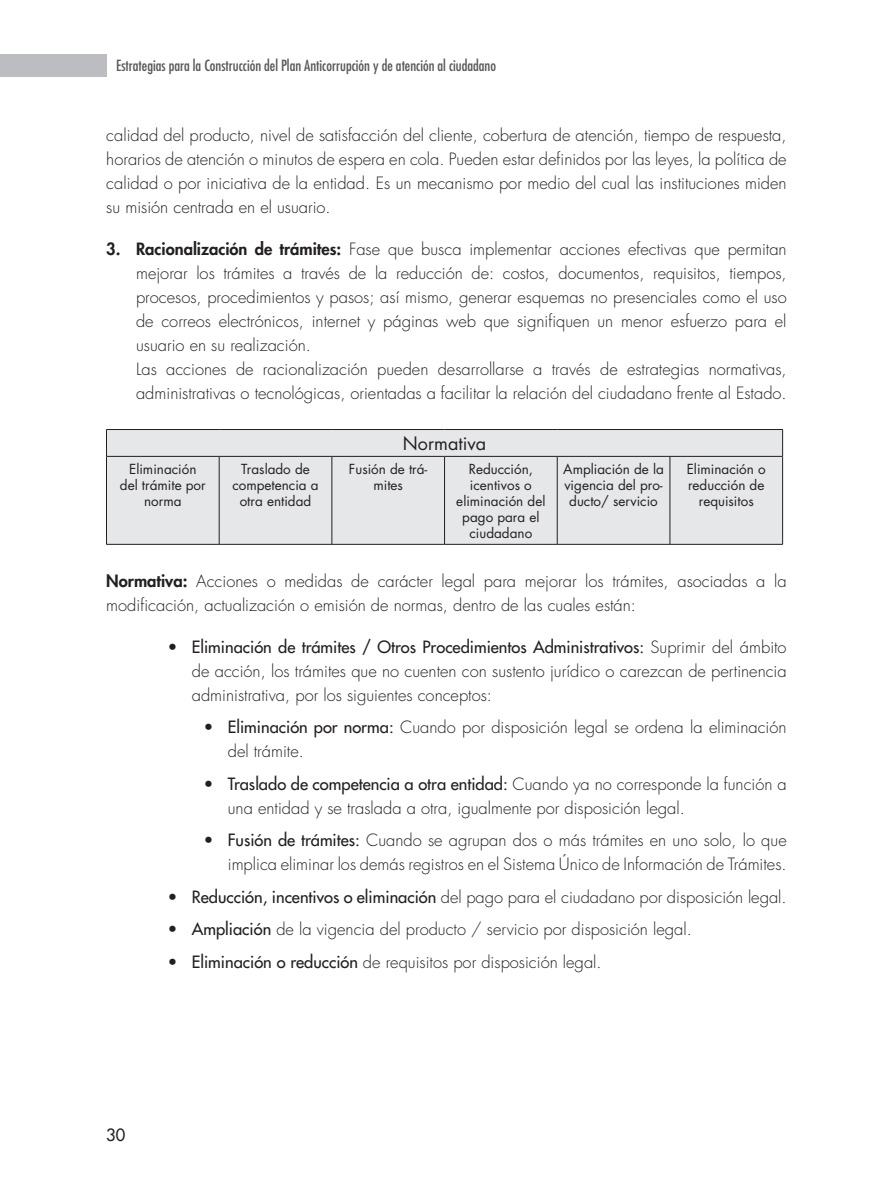
<style>
.page{position:relative;width:893px;height:1191px;background:#fff}
.page>*{position:absolute;margin:0;border:0;box-sizing:border-box;transform-origin:0 0}
.t1{font:18px "Futura Std";color:#231f20}
.t2{font:300 16.5px/24px "Futura Std";color:#231f20}
.t3{font:500 16.5px "Futura Std";color:#231f20}
.t4{font:condensed 15px "Futura Std";color:#57585a}
.t5{font:13.5px/16.2px "Futura Std";color:#231f20;text-align:center}
.s1{font-weight:800}
.s2{font-weight:500}
</style>
<div class="page">
<div style="left:0;top:54px;width:106px;height:23px;background:#bcbdc0"></div>
<div style="left:107px;top:430px;width:675px;height:114px;background:#e6e7e9"></div>
<hr style="left:106px;top:429px;width:113px;height:1px;background:#231f20">
<svg style="left:106px;top:430px;width:1px;height:26px"></svg>
<hr style="left:219px;top:429px;width:113px;height:1px;background:#231f20">
<hr style="left:332px;top:429px;width:113px;height:1px;background:#231f20">
<hr style="left:445px;top:429px;width:112px;height:1px;background:#231f20">
<hr style="left:557px;top:429px;width:113px;height:1px;background:#231f20">
<hr style="left:670px;top:429px;width:113px;height:1px;background:#231f20">
<svg style="left:782px;top:430px;width:1px;height:26px"></svg>
<hr style="left:106px;top:456px;width:113px;height:1px;background:#231f20">
<hr style="left:106px;top:456px;width:1px;height:88px;background:#231f20">
<hr style="left:219px;top:456px;width:113px;height:1px;background:#231f20">
<hr style="left:219px;top:456px;width:1px;height:88px;background:#231f20">
<hr style="left:332px;top:456px;width:113px;height:1px;background:#231f20">
<hr style="left:332px;top:456px;width:1px;height:88px;background:#231f20">
<hr style="left:445px;top:456px;width:112px;height:1px;background:#231f20">
<hr style="left:444px;top:456px;width:1px;height:88px;background:#231f20">
<hr style="left:557px;top:456px;width:113px;height:1px;background:#231f20">
<hr style="left:557px;top:456px;width:1px;height:88px;background:#231f20">
<hr style="left:670px;top:456px;width:113px;height:1px;background:#231f20">
<hr style="left:670px;top:456px;width:1px;height:88px;background:#231f20">
<hr style="left:782px;top:456px;width:1px;height:88px;background:#231f20">
<hr style="left:106px;top:544px;width:113px;height:1px;background:#231f20">
<hr style="left:219px;top:544px;width:113px;height:1px;background:#231f20">
<hr style="left:332px;top:544px;width:113px;height:1px;background:#231f20">
<hr style="left:445px;top:544px;width:112px;height:1px;background:#231f20">
<hr style="left:557px;top:544px;width:113px;height:1px;background:#231f20">
<hr style="left:670px;top:544px;width:113px;height:1px;background:#231f20">
<p class="t4" style="left:116px;top:57px;width:381px">Estrategias para la Construcción del Plan Anticorrupción y de atención al ciudadano</p>
<p class="t2" style="left:106px;top:124px;width:682px;text-align:justify">calidad del producto, nivel de satisfacción del cliente, cobertura de atención, tiempo de respuesta, horarios de atención o minutos de espera en cola. Pueden estar definidos por las leyes, la política de calidad o por iniciativa de la entidad. Es un mecanismo por medio del cual las instituciones miden su misión centrada en el usuario.</p>
<p class="t2" style="left:136px;top:238px;width:652px;text-indent:-30px"><span class="s1">3. Racionalización de trámites:</span> Fase que busca implementar acciones efectivas que permitan mejorar los trámites a través de la reducción de: costos, documentos, requisitos, tiempos, procesos, procedimientos y pasos; así mismo, generar esquemas no presenciales como el uso de correos electrónicos, internet y páginas web que signifiquen un menor esfuerzo para el usuario en su realización.<br>Las acciones de racionalización pueden desarrollarse a través de estrategias normativas, administrativas o tecnológicas, orientadas a facilitar la relación del ciudadano frente al Estado.</p>
<p class="t1" style="left:403px;top:432px;width:85px">Normativa</p>
<p class="t5" style="left:120px;top:460px;width:87px">Eliminación del trámite por norma</p>
<p class="t5" style="left:232px;top:460px;width:88px">Traslado de competencia a otra entidad</p>
<p class="t5" style="left:349px;top:460px;width:80px">Fusión de trá&shy;mites</p>
<p class="t5" style="left:456px;top:460px;width:91px">Reducción, icentivos o eliminación del pago para el ciudadano</p>
<p class="t5" style="left:563px;top:460px;width:102px">Ampliación de la vigencia del pro&shy;ducto/ servicio</p>
<p class="t5" style="left:687px;top:460px;width:81px">Eliminación o reducción de requisitos</p>
<p class="t2" style="left:106px;top:569px;width:682px"><span class="s1">Normativa:</span> Acciones o medidas de carácter legal para mejorar los trámites, asociadas a la modificación, actualización o emisión de normas, dentro de las cuales están:</p>
<p class="t2" style="left:192px;top:635px;width:596px;text-align:justify;text-indent:-24px"><span class="s2">• Eliminación de trámites / Otros Procedimientos Administrativos:</span> Suprimir del ámbito de acción, los trámites que no cuenten con sustento jurídico o carezcan de pertinencia administrativa, por los siguientes conceptos:</p>
<p class="t2" style="left:228px;top:715px;width:560px;text-indent:-24px"><span class="s2">• Eliminación por norma:</span> Cuando por disposición legal se ordena la eliminación del trámite.</p>
<p class="t2" style="left:228px;top:772px;width:560px;text-indent:-24px"><span class="s2">• Traslado de competencia a otra entidad:</span> Cuando ya no corresponde la función a una entidad y se traslada a otra, igualmente por disposición legal.</p>
<p class="t2" style="left:204px;top:828px;width:584px;text-align:right"><span class="s2">• Fusión de trámites:</span> Cuando se agrupan dos o más trámites en uno solo, lo que implica eliminar los demás registros en el Sistema Único de Información de Trámites.</p>
<p class="t2" style="left:168px;top:885px;width:620px"><span class="s2">• Reducción, incentivos o eliminación</span> del pago para el ciudadano por disposición legal.</p>
<p class="t2" style="left:168px;top:917px;width:525px"><span class="s2">• Ampliación</span> de la vigencia del producto / servicio por disposición legal.</p>
<p class="t2" style="left:168px;top:950px;width:435px"><span class="s2">• Eliminación o reducción</span> de requisitos por disposición legal.</p>
<p class="t3" style="left:106px;top:1124px;width:21px">30</p>
</div>
